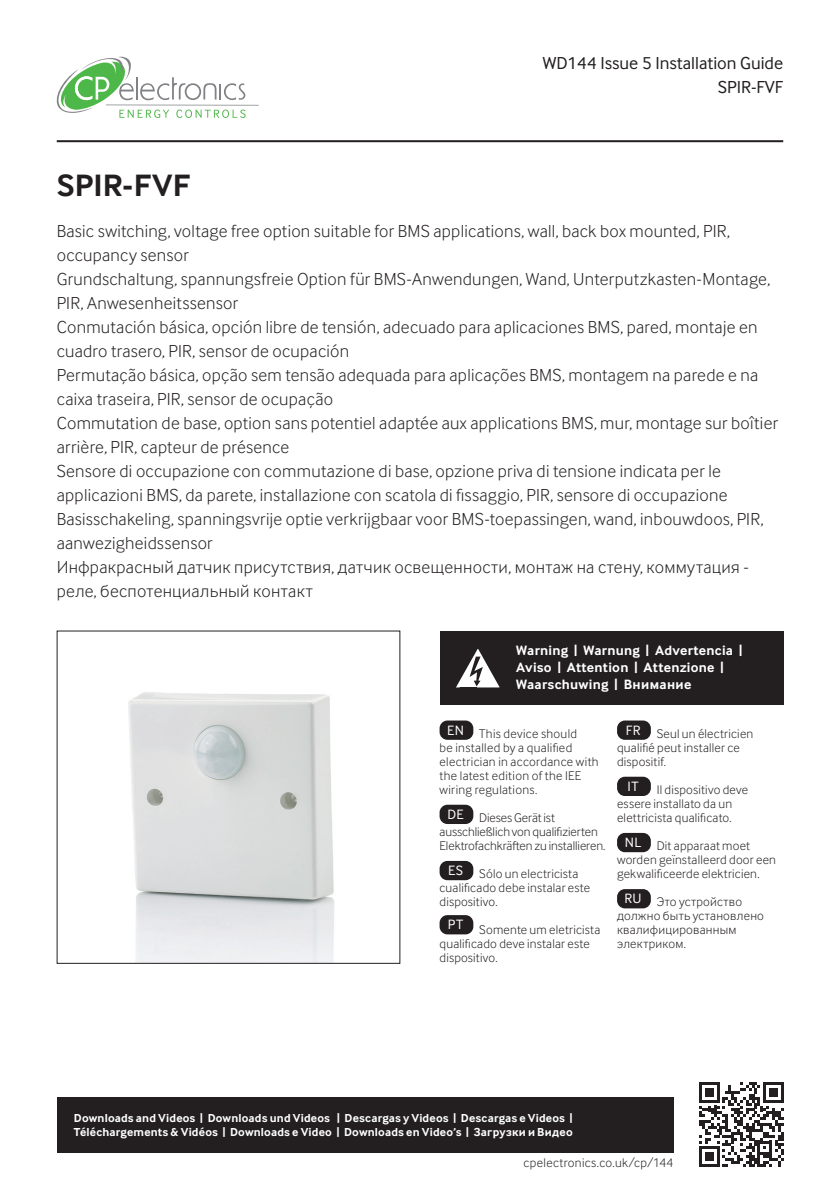
<style>
.page{position:relative;width:840px;height:1191px;background:#fff}
.page>*{position:absolute;margin:0;border:0;box-sizing:border-box;transform-origin:0 0}
.Page_Header{font:700 32px "Inter Face";letter-spacing:.005em;color:#231f20}
.Intro_Section{font:300 18px/24px "Inter Face";letter-spacing:.015em;color:#231f20}
.Section_header_capti{font:18px "Inter Face";color:#231f20}
.Sub_Heading{font:700 14px/16.8px "Inter Face";letter-spacing:.02em;color:#fff}
.Sub_Heading-2{font:14px "Inter Face";letter-spacing:.025em;color:#fff}
.Caption_Copy_N{font:300 13px/14px "Inter Face";letter-spacing:.015em;color:#231f20}
.Caption_Copy_N-2{font:300 13px/14px "Inter Face";letter-spacing:-.005em;color:#231f20}
.Caption_Bullet{font:300 13px "Inter Face";letter-spacing:.025em;color:#231f20}
.Caption_Copy_N-3{font:700 12px/14px "Inter Face";letter-spacing:.015em;color:#fff}
</style>
<div class="page">
<svg style="left:57px;top:57px;width:189px;height:61px"></svg>
<hr style="left:106px;top:105px;width:152px;height:1px;background:#808285">
<hr style="left:57px;top:140px;width:725px;height:2px;background:#231f20">
<svg style="left:699px;top:1082px;width:84px;height:84px"></svg>
<img style="left:128px;top:692px;width:206px;height:269px">
<div style="left:57px;top:1096px;width:616px;height:56px;background:#231f20"></div>
<div style="left:439px;top:631px;width:344px;height:73px;background:#231f20"></div>
<svg style="left:456px;top:649px;width:44px;height:39px"></svg>
<div style="left:439px;top:720px;width:34px;height:20px;background:#231f20;border-radius:8px"></div>
<div style="left:439px;top:804px;width:34px;height:20px;background:#231f20;border-radius:8px"></div>
<div style="left:439px;top:861px;width:34px;height:19px;background:#231f20;border-radius:8px"></div>
<div style="left:439px;top:915px;width:34px;height:19px;background:#231f20;border-radius:8px"></div>
<div style="left:616px;top:720px;width:34px;height:20px;background:#231f20;border-radius:8px"></div>
<div style="left:616px;top:776px;width:34px;height:20px;background:#231f20;border-radius:8px"></div>
<div style="left:616px;top:833px;width:34px;height:19px;background:#231f20;border-radius:8px"></div>
<div style="left:616px;top:889px;width:34px;height:19px;background:#231f20;border-radius:8px"></div>
<p class="Section_header_capti" style="left:542px;top:53px;width:242px">WD144 Issue 5 Installation Guide</p>
<p class="Section_header_capti" style="left:717px;top:77px;width:67px">SPIR-FVF</p>
<p class="Page_Header" style="left:57px;top:166px;width:135px">SPIR-FVF</p>
<p class="Intro_Section" style="left:57px;top:218px;width:722px">Basic switching, voltage free option suitable for BMS applications, wall, back box mounted, PIR, occupancy sensor<br>Grundschaltung, spannungsfreie Option für BMS-Anwendungen, Wand, Unterputzkasten-Montage, PIR, Anwesenheitssensor<br>Conmutación básica, opción libre de tensión, adecuado para aplicaciones BMS, pared, montaje en cuadro trasero, PIR, sensor de ocupación<br>Permutação básica, opção sem tensão adequada para aplicações BMS, montagem na parede e na caixa traseira, PIR, sensor de ocupação<br>Commutation de base, option sans potentiel adaptée aux applications BMS, mur, montage sur boîtier arrière, PIR, capteur de présence<br>Sensore di occupazione con commutazione di base, opzione priva di tensione indicata per le applicazioni BMS, da parete, installazione con scatola di fissaggio, PIR, sensore di occupazione Basisschakeling, spanningsvrije optie verkrijgbaar voor BMS-toepassingen, wand, inbouwdoos, PIR, aanwezigheidssensor</p>
<p class="Intro_Section" style="left:57px;top:554px;width:693px">Инфракрасный датчик присутствия, датчик освещенности, монтаж на стену, коммутация - реле, беспотенциальный контакт</p>
<p class="Sub_Heading" style="left:516px;top:642px;width:228px">Warning | Warnung | Advertencia |<br>Aviso | Attention | Attenzione |<br>Waarschuwing | Внимание</p>
<p class="Sub_Heading-2" style="left:447px;top:722px;width:18px">EN</p>
<p class="Caption_Copy_N" style="left:439px;top:726px;width:160px;text-indent:40px">This device should<br>be installed by a qualified electrician in accordance with the latest edition of the IEE wiring regulations.</p>
<p class="Sub_Heading-2" style="left:447px;top:806px;width:18px">DE</p>
<p class="Caption_Copy_N-2" style="left:439px;top:810px;width:167px;text-indent:40px">Dieses Gerät ist ausschließlich von qualifizierten<br>Elektrofachkräften zu installieren.</p>
<p class="Sub_Heading-2" style="left:448px;top:862px;width:16px">ES</p>
<p class="Caption_Copy_N" style="left:439px;top:866px;width:152px;text-indent:40px">Sólo un electricista cualificado debe instalar este dispositivo.</p>
<p class="Sub_Heading-2" style="left:447px;top:917px;width:17px">PT</p>
<p class="Caption_Copy_N" style="left:439px;top:923px;width:162px;text-indent:40px">Somente um eletricista qualificado deve instalar este dispositivo.</p>
<p class="Sub_Heading-2" style="left:625px;top:722px;width:16px">FR</p>
<p class="Caption_Copy_N" style="left:616px;top:726px;width:138px;text-indent:40px">Seul un électricien qualifié peut installer ce dispositif.</p>
<p class="Sub_Heading-2" style="left:627px;top:778px;width:12px">IT</p>
<p class="Caption_Copy_N" style="left:616px;top:782px;width:132px;text-indent:40px">Il dispositivo deve essere installato da un elettricista qualificato.</p>
<p class="Sub_Heading-2" style="left:624px;top:834px;width:18px">NL</p>
<p class="Caption_Copy_N" style="left:616px;top:838px;width:160px;text-indent:40px">Dit apparaat moet worden geïnstalleerd door een gekwalificeerde elektricien.</p>
<p class="Sub_Heading-2" style="left:624px;top:891px;width:19px">RU</p>
<p class="Caption_Copy_N" style="left:616px;top:895px;width:148px;text-indent:40px">Это устройство должно быть установлено квалифицированным электриком.</p>
<p class="Caption_Copy_N-3" style="left:74px;top:1110px;width:500px">Downloads and Videos | Downloads und Videos | Descargas y Videos | Descargas e Videos |<br>Téléchargements &amp; Vidéos | Downloads e Video | Downloads en Video’s | Загрузки и Видео</p>
<p class="Caption_Bullet" style="left:523px;top:1154px;width:151px">cpelectronics.co.uk/cp/144</p>
</div>
